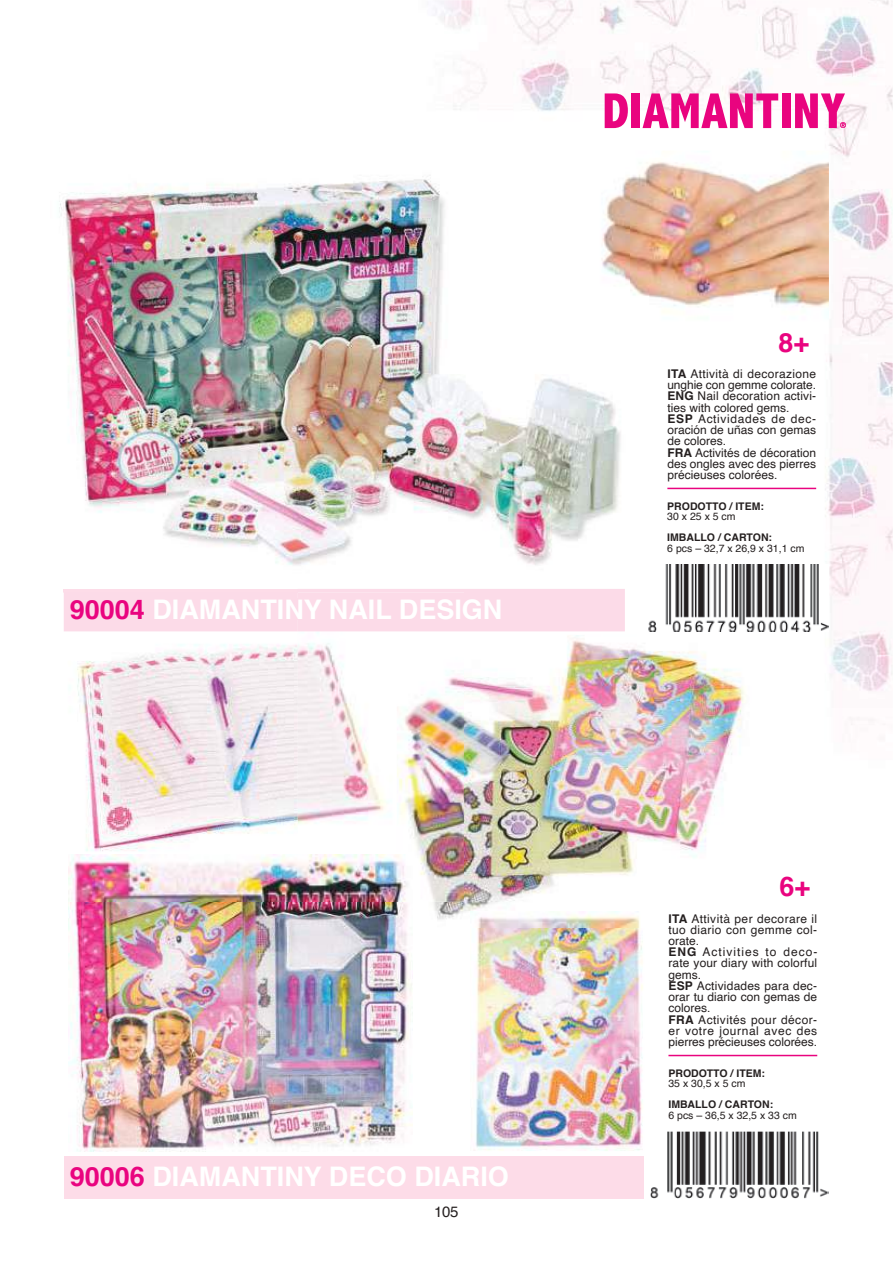
<style>
.page{position:relative;width:893px;height:1263px;background:#fff}
.page>*{position:absolute;margin:0;border:0;box-sizing:border-box;transform-origin:0 0}
.t1{font:700 27px "Helvetica";color:#fff}
.t2{font:700 27px "Helvetica";color:#e9047f}
.t3{font:15px "Helvetica";color:#241f1f}
.t4{font:12px/11.2px "Helvetica";letter-spacing:.01em;color:#241f1f}
.t5{font:10.5px "Helvetica";color:#241f1f}
.t6{font:700 10.5px "Helvetica";color:#241f1f}
.s1{color:#e9047f}
.s2{font-weight:700}
</style>
<div class="page">
<img style="left:435px;top:0;width:458px;height:725px">
<img style="left:779px;top:334px;width:30px;height:18px">
<svg style="left:605px;top:93px;width:23px;height:35px"></svg>
<div style="left:632px;top:93px;width:8px;height:35px;background:#e9047f"></div>
<svg style="left:642px;top:93px;width:136px;height:35px"></svg>
<div style="left:782px;top:93px;width:8px;height:35px;background:#e9047f"></div>
<svg style="left:795px;top:93px;width:51px;height:35px"></svg>
<img style="left:433px;top:635px;width:320px;height:285px">
<hr style="left:64px;top:589px;width:234px;height:3px;background:#fddce8">
<div style="left:298px;top:589px;width:327px;height:42px;background:#fcdbe8"></div>
<img style="left:464px;top:599px;width:37px;height:20px">
<div style="left:64px;top:1156px;width:579px;height:43px;background:#fddce8"></div>
<hr style="left:667px;top:488px;width:149px;height:1px;background:#e9047f">
<hr style="left:668px;top:1055px;width:149px;height:1px;background:#e9047f">
<img style="left:648px;top:565px;width:181px;height:66px">
<img style="left:650px;top:1132px;width:179px;height:67px">
<img style="left:59px;top:167px;width:570px;height:413px">
<img style="left:577px;top:151px;width:252px;height:183px">
<img style="left:577px;top:167px;width:52px;height:167px">
<img style="left:69px;top:902px;width:343px;height:250px">
<img style="left:63px;top:592px;width:334px;height:310px">
<img style="left:298px;top:631px;width:166px;height:211px">
<img style="left:397px;top:635px;width:67px;height:267px">
<div style="left:64px;top:592px;width:400px;height:39px;background:#fcdbe8"></div>
<img style="left:470px;top:911px;width:186px;height:240px">
<img style="left:650px;top:1132px;width:6px;height:19px">
<h1 class="t1" style="left:70px;top:598px;width:434px"><span class="s1">90004</span> DIAMANTINY NAIL DESIGN</h1>
<h1 class="t1" style="left:70px;top:1165px;width:440px"><span class="s1">90006</span> DIAMANTINY DECO DIARIO</h1>
<p class="t3" style="left:434px;top:1206px;width:26px">105</p>
<h1 class="t2" style="left:778px;top:331px;width:32px">8+</h1>
<p class="t4" style="left:667px;top:369px;width:150px"><span class="s2">ITA</span> Attività di decorazione unghie con gemme colorate.<br><span class="s2">ENG</span> Nail decoration activi&shy;ties with colored gems.<br><span class="s2">ESP</span> Actividades de dec&shy;oración de uñas con gemas de colores.<br><span class="s2">FRA</span> Activités de décoration des ongles avec des pierres précieuses colorées.</p>
<p class="t6" style="left:667px;top:502px;width:98px">PRODOTTO / ITEM:</p>
<p class="t5" style="left:667px;top:512px;width:70px">30 x 25 x 5 cm</p>
<p class="t6" style="left:667px;top:533px;width:106px">IMBALLO / CARTON:</p>
<p class="t5" style="left:667px;top:544px;width:139px">6 pcs – 32,7 x 26,9 x 31,1 cm</p>
<h1 class="t2" style="left:780px;top:876px;width:32px">6+</h1>
<p class="t4" style="left:668px;top:914px;width:150px"><span class="s2">ITA</span> Attività per decorare il tuo diario con gemme col&shy;orate.<br><span class="s2">ENG</span> Activities to deco&shy;rate your diary with colorful gems.<br><span class="s2">ESP</span> Actividades para dec&shy;orar tu diario con gemas de colores.<br><span class="s2">FRA</span> Activités pour décor&shy;er votre journal avec des pierres précieuses colorées.</p>
<p class="t6" style="left:668px;top:1069px;width:98px">PRODOTTO / ITEM:</p>
<p class="t5" style="left:668px;top:1079px;width:79px">35 x 30,5 x 5 cm</p>
<p class="t6" style="left:668px;top:1100px;width:106px">IMBALLO / CARTON:</p>
<p class="t5" style="left:668px;top:1111px;width:130px">6 pcs – 36,5 x 32,5 x 33 cm</p>
</div>
